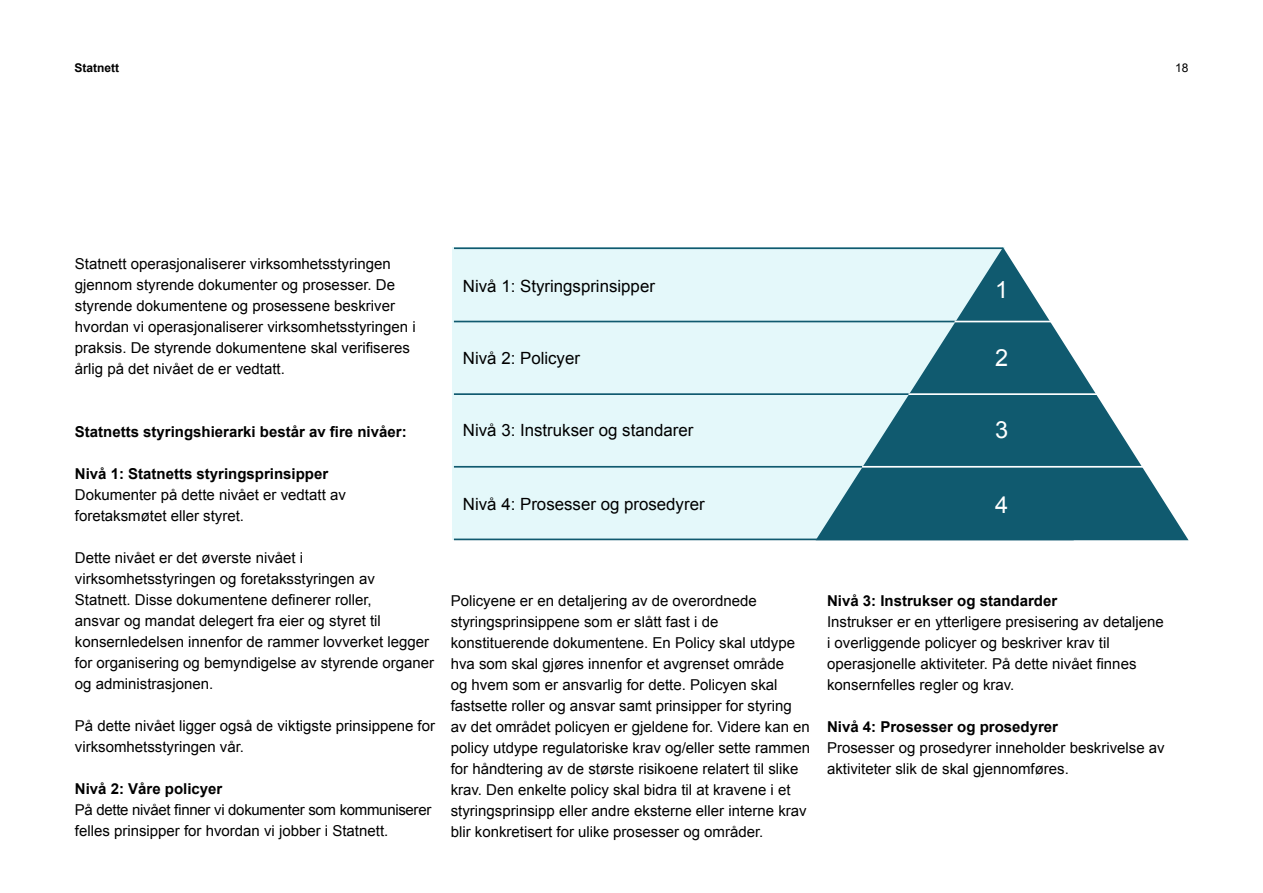
<style>
.page{position:relative;width:1263px;height:893px;background:#fff}
.page>*{position:absolute;margin:0;border:0;box-sizing:border-box;transform-origin:0 0}
.t1{font:23.55px "Arial";color:#fff}
.t2{font:16.8px "Arial";color:#000}
.t3{font:15px/21px "Arial";color:#000}
.t4{font:700 15px "Arial";color:#000}
.t5{font:15px/21px "Arial";letter-spacing:-.02em;color:#000}
.t6{font:700 12px "Arial";color:#000}
.t7{font:12px "Arial";color:#000}
</style>
<div class="page">
<div style="left:452px;top:247px;width:552px;height:293px;background:#e4f8fa"></div>
<hr style="left:454px;top:393px;width:517px;height:2px;background:#105a6f">
<hr style="left:454px;top:466px;width:517px;height:2px;background:#105a6f">
<hr style="left:454px;top:539px;width:620px;height:1px;background:#105a6f">
<hr style="left:454px;top:321px;width:516px;height:1px;background:#105a6f">
<hr style="left:454px;top:247px;width:549px;height:2px;background:#105a6f">
<svg style="left:814px;top:247px;width:375px;height:294px"></svg>
<hr style="left:954px;top:321px;width:105px;height:1px;background:#fff">
<hr style="left:908px;top:393px;width:202px;height:2px;background:#fff">
<hr style="left:862px;top:466px;width:300px;height:2px;background:#fff">
<p class="t6" style="left:74px;top:60px;width:46px">Statnett</p>
<p class="t7" style="left:1175px;top:60px;width:15px">18</p>
<p class="t3" style="left:75px;top:254px;width:342px">Statnett operasjonaliserer virksomhetsstyringen gjennom styrende dokumenter og prosesser. De styrende dokumentene og prosessene beskriver hvordan vi operasjonaliserer virksomhetsstyringen i praksis. De styrende dokumentene skal verifiseres årlig på det nivået de er vedtatt.</p>
<p class="t2" style="left:463px;top:275px;width:194px">Nivå 1: Styringsprinsipper</p>
<p class="t1" style="left:995px;top:274px;width:15px">1</p>
<p class="t2" style="left:463px;top:347px;width:119px">Nivå 2: Policyer</p>
<p class="t1" style="left:995px;top:343px;width:15px">2</p>
<p class="t4" style="left:75px;top:422px;width:333px">Statnetts styringshierarki består av fire nivåer:</p>
<p class="t4" style="left:75px;top:464px;width:255px">Nivå 1: Statnetts styringsprinsipper</p>
<p class="t3" style="left:75px;top:485px;width:272px">Dokumenter på dette nivået er vedtatt av foretaksmøtet eller styret.</p>
<p class="t3" style="left:75px;top:548px;width:361px">Dette nivået er det øverste nivået i virksomhetsstyringen og foretaksstyringen av Statnett. Disse dokumentene definerer roller,<br>ansvar og mandat delegert fra eier og styret til konsernledelsen innenfor de rammer lovverket legger for organisering og bemyndigelse av styrende organer og administrasjonen.</p>
<p class="t3" style="left:75px;top:716px;width:362px">På dette nivået ligger også de viktigste prinsippene for virksomhetsstyringen vår.</p>
<p class="t4" style="left:75px;top:779px;width:149px">Nivå 2: Våre policyer</p>
<p class="t5" style="left:75px;top:800px;width:358px">På dette nivået finner vi dokumenter som kommuniserer felles prinsipper for hvordan vi jobber i Statnett.</p>
<p class="t2" style="left:463px;top:419px;width:232px">Nivå 3: Instrukser og standarer</p>
<p class="t2" style="left:463px;top:493px;width:243px">Nivå 4: Prosesser og prosedyrer</p>
<p class="t1" style="left:995px;top:414px;width:15px">3</p>
<p class="t1" style="left:995px;top:489px;width:15px">4</p>
<p class="t3" style="left:451px;top:591px;width:361px">Policyene er en detaljering av de overordnede styringsprinsippene som er slått fast i de konstituerende dokumentene. En Policy skal utdype hva som skal gjøres innenfor et avgrenset område<br>og hvem som er ansvarlig for dette. Policyen skal fastsette roller og ansvar samt prinsipper for styring av det området policyen er gjeldene for. Videre kan en policy utdype regulatoriske krav og/eller sette rammen for håndtering av de største risikoene relatert til slike krav. Den enkelte policy skal bidra til at kravene i et styringsprinsipp eller andre eksterne eller interne krav blir konkretisert for ulike prosesser og områder.</p>
<p class="t4" style="left:827px;top:591px;width:232px">Nivå 3: Instrukser og standarder</p>
<p class="t3" style="left:827px;top:612px;width:338px">Instrukser er en ytterligere presisering av detaljene i overliggende policyer og beskriver krav til operasjonelle aktiviteter. På dette nivået finnes konsernfelles regler og krav.</p>
<p class="t4" style="left:827px;top:717px;width:232px">Nivå 4: Prosesser og prosedyrer</p>
<p class="t3" style="left:827px;top:738px;width:339px">Prosesser og prosedyrer inneholder beskrivelse av aktiviteter slik de skal gjennomføres.</p>
</div>
